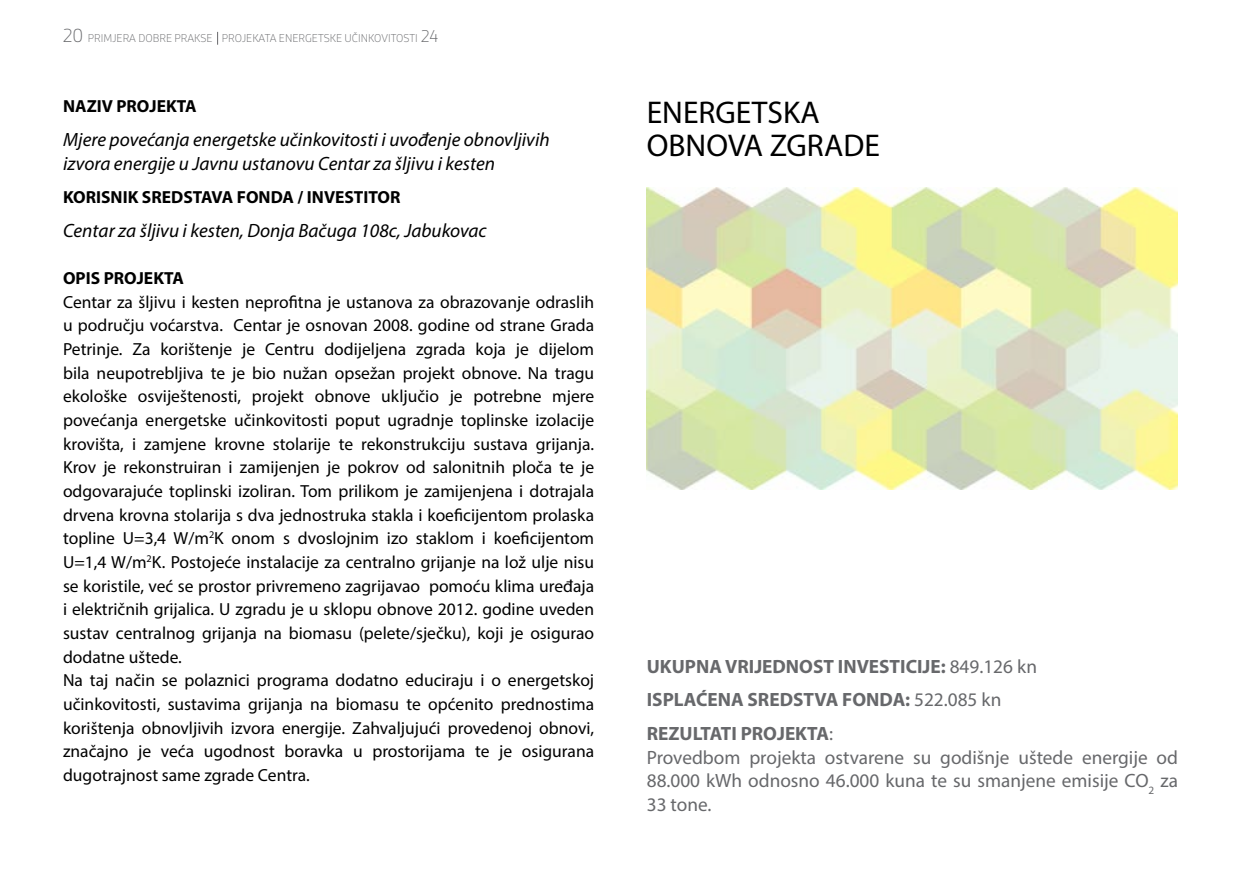
<style>
.page{position:relative;width:1241px;height:874px;background:#fff}
.page>*{position:absolute;margin:0;border:0;box-sizing:border-box;transform-origin:0 0}
.t1{font:31.5px/33.2px "Myriad Pro";color:#000}
.t2{font:italic 19.25px/23.6px "Myriad Pro";color:#000}
.t3{font:19.25px/23.6px "Myriad Pro";color:#67686b;text-align:justify}
.t4{font:700 19.25px/33.6px "Myriad Pro";color:#67686b}
.t5{font:17.5px/23.6px "Myriad Pro";color:#000}
.t6{font:700 17.5px "Myriad Pro";color:#000}
.t7{font:300 10.5px "Stobi Sans";color:#67686b}
.s1{font-size:17.5px}
.s2{font-size:15.75px}
.s3{font-weight:400}
</style>
<div class="page">
<svg style="left:217px;top:32px;width:1px;height:13px"></svg>
<img style="left:646px;top:187px;width:531px;height:302px">
<p class="t7" style="left:63px;top:31px;width:376px"><span class="s1">20</span> PRIMJERA DOBRE PRAKSE PROJEKATA ENERGETSKE UČINKOVITOSTI <span class="s2">24</span></p>
<p class="t6" style="left:63px;top:95px;width:135px">NAZIV PROJEKTA</p>
<p class="t2" style="left:63px;top:127px;width:488px">Mjere povećanja energetske učinkovitosti i uvođenje obnovljivih izvora energije u Javnu ustanovu Centar za šljivu i kesten</p>
<p class="t6" style="left:63px;top:186px;width:339px">KORISNIK SREDSTAVA FONDA / INVESTITOR</p>
<p class="t2" style="left:63px;top:218px;width:425px">Centar za šljivu i kesten, Donja Bačuga 108c, Jabukovac</p>
<p class="t6" style="left:63px;top:267px;width:122px">OPIS PROJEKTA</p>
<p class="t5" style="left:63px;top:290px;width:532px">Centar za šljivu i kesten neprofitna je ustanova za obrazovanje odraslih u području voćarstva. Centar je osnovan 2008. godine od strane Grada Petrinje. Za korištenje je Centru dodijeljena zgrada koja je dijelom bila neupotrebljiva te je bio nužan opsežan projekt obnove. Na tragu ekološke osviještenosti, projekt obnove uključio je potrebne mjere povećanja energetske učinkovitosti poput ugradnje toplinske izolacije krovišta, i zamjene krovne stolarije te rekonstrukciju sustava grijanja.<br>Krov je rekonstruiran i zamijenjen je pokrov od salonitnih ploča te je odgovarajuće toplinski izoliran. Tom prilikom je zamijenjena i dotrajala drvena krovna stolarija s dva jednostruka stakla i koeficijentom prolaska topline U=3,4 W/m<sup>2</sup>K onom s dvoslojnim izo staklom i koeficijentom U=1,4 W/m<sup>2</sup>K. Postojeće instalacije za centralno grijanje na lož ulje nisu se koristile, već se prostor privremeno zagrijavao pomoću klima uređaja i električnih grijalica. U zgradu je u sklopu obnove 2012. godine uveden sustav centralnog grijanja na biomasu (pelete/sječku), koji je osigurao dodatne uštede.<br>Na taj način se polaznici programa dodatno educiraju i o energetskoj učinkovitosti, sustavima grijanja na biomasu te općenito prednostima korištenja obnovljivih izvora energije. Zahvaljujući provedenoj obnovi, značajno je veća ugodnost boravka u prostorijama te je osigurana dugotrajnost same zgrade Centra.</p>
<h1 class="t1" style="left:646px;top:95px;width:234px">ENERGETSKA<br>OBNOVA ZGRADE</h1>
<p class="t4" style="left:646px;top:648px;width:392px">UKUPNA VRIJEDNOST INVESTICIJE: <span class="s3">849.126 kn<br></span>ISPLAĆENA SREDSTVA FONDA: <span class="s3">522.085 kn<br></span>REZULTATI PROJEKTA<span class="s3">:</span></p>
<p class="t3" style="left:646px;top:744px;width:532px">Provedbom projekta ostvarene su godišnje uštede energije od 88.000 kWh odnosno 46.000 kuna te su smanjene emisije CO<sub>2</sub> za 33 tone.</p>
</div>
